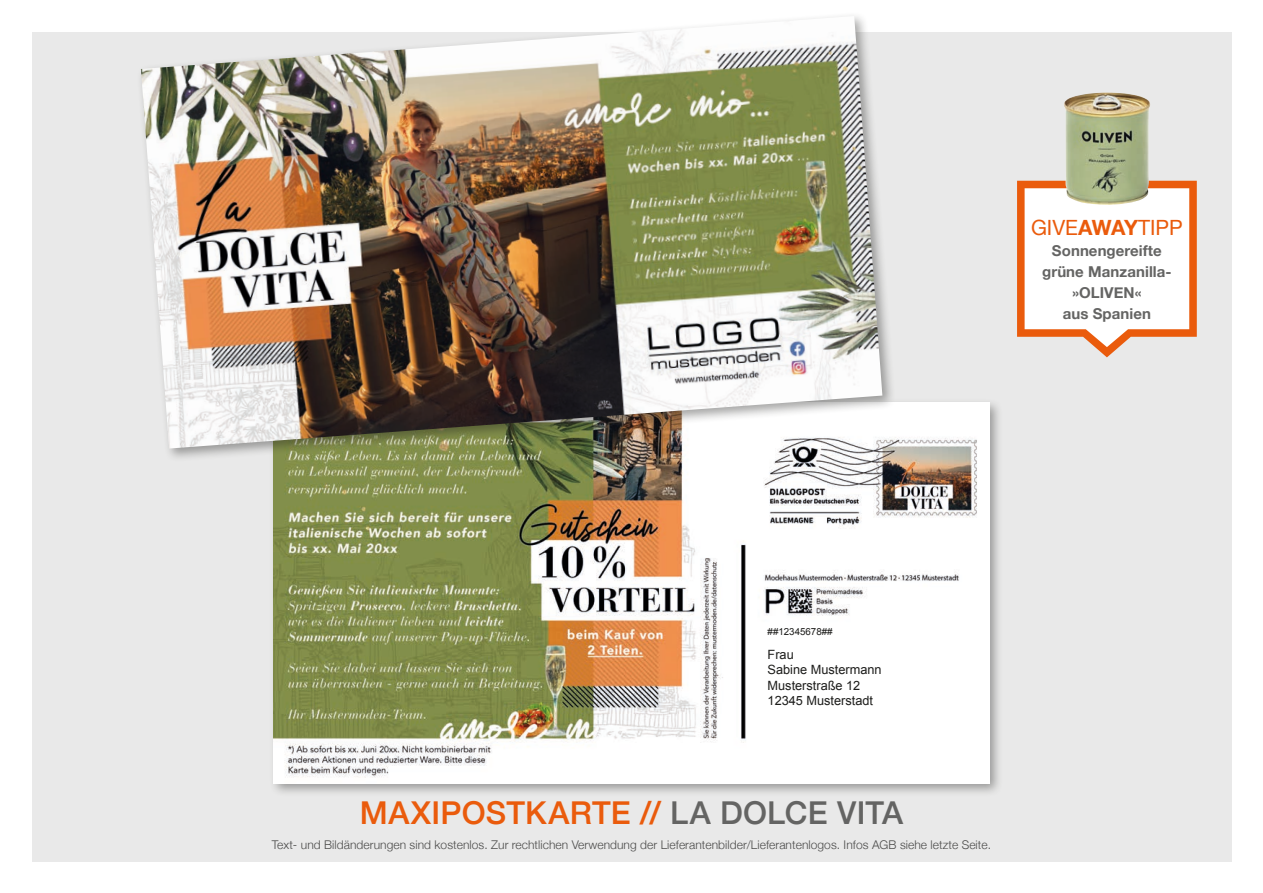
<style>
.page{position:relative;width:1263px;height:893px;background:#fff}
.page>*{position:absolute;margin:0;border:0;box-sizing:border-box;transform-origin:0 0}
.t1{font:500 31.5px "Helvetica Neue";letter-spacing:.005em;color:#ea5b0c}
.t2{font:21px "Helvetica Neue";color:#ea5b0c}
.t3{font:700 15px/21px "Helvetica Neue";letter-spacing:.005em;color:#646463;text-align:center}
.t4{font:12.75px/15.3px "Arial";color:#1d1d1b}
.t5{font:300 12px "Helvetica Neue";letter-spacing:.005em;color:#4b4b4a}
.t6{font:9.75px "Arial";color:#1d1d1b}
.s1{font-weight:700}
.s2{color:#646463}
</style>
<div class="page">
<div style="left:32px;top:32px;width:1199px;height:829px;background:#e9e9e9"></div>
<div style="left:269px;top:398px;width:734px;height:399px;background:#1d1d1b;opacity:.4"></div>
<img style="left:274px;top:402px;width:715px;height:381px">
<div style="left:136px;top:12px;width:760px;height:450px;background:#1d1d1b;opacity:.4"></div>
<img style="left:141px;top:16px;width:741px;height:433px">
<svg style="left:1017px;top:181px;width:180px;height:176px;background:#f9e4d9"></svg>
<img style="left:1063px;top:92px;width:87px;height:113px">
<h2 class="t2" style="left:1031px;top:213px;width:153px">GIVE<span class="s1">AWAY</span>TIPP</h2>
<p class="t3" style="left:1042px;top:241px;width:131px">Sonnengereifte grüne Manzanilla-»OLIVEN«<br>aus Spanien</p>
<p class="t6" style="left:767px;top:625px;width:67px">##12345678##</p>
<p class="t4" style="left:767px;top:647px;width:116px">Frau<br>Sabine Mustermann<br>Musterstraße 12<br>12345 Musterstadt</p>
<h1 class="t1" style="left:360px;top:788px;width:544px">MAXIPOSTKARTE // <span class="s2">LA DOLCE VITA</span></h1>
<p class="t5" style="left:272px;top:835px;width:721px">Text- und Bildänderungen sind kostenlos. Zur rechtlichen Verwendung der Lieferantenbilder/Lieferantenlogos. Infos AGB siehe letzte Seite.</p>
</div>
